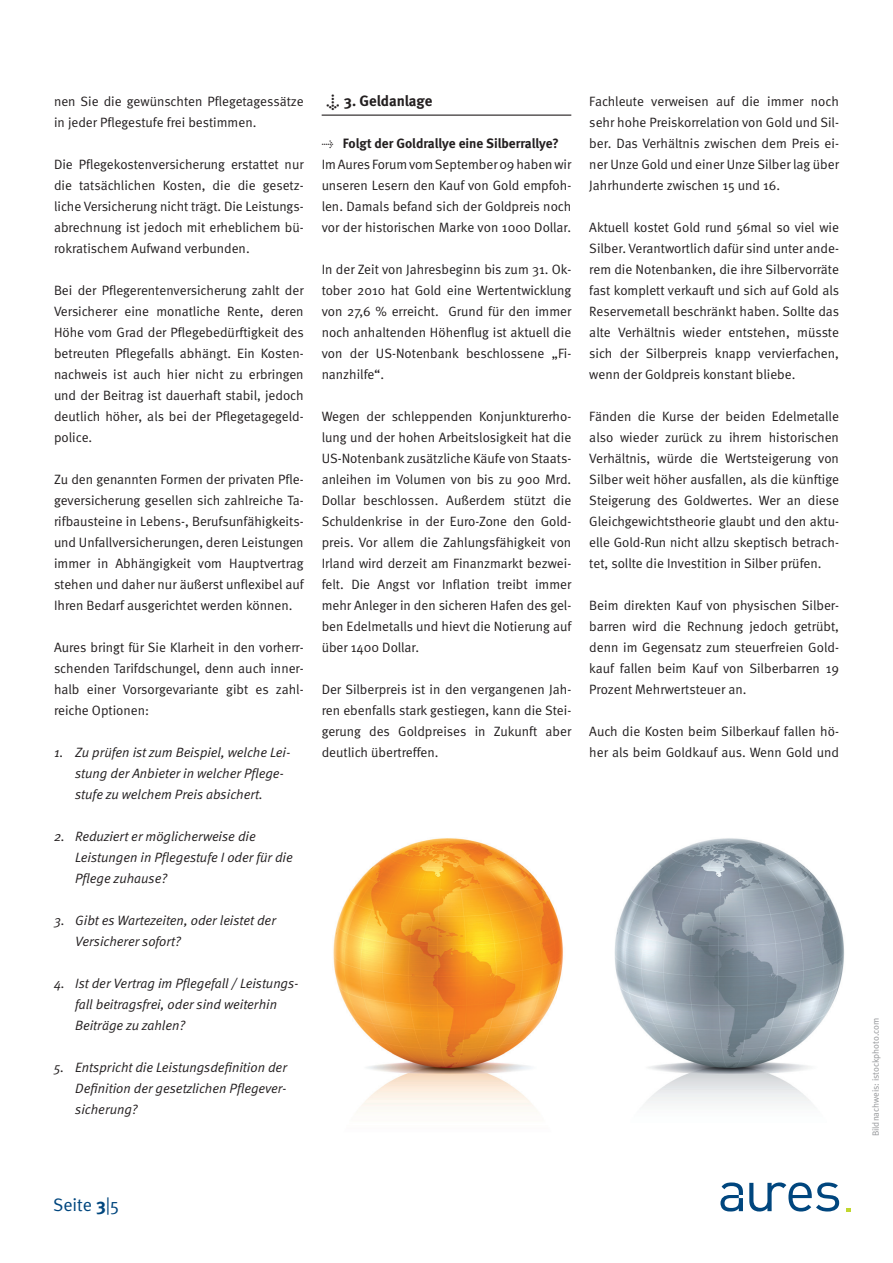
<style>
.page{position:relative;width:893px;height:1263px;background:#fff}
.page>*{position:absolute;margin:0;border:0;box-sizing:border-box;transform-origin:0 0}
.t1{font:18px "Meta Normal";color:#00467e}
.t2{font:700 15px "Meta";letter-spacing:-.005em;color:#231f20}
.t3{font:13.5px/21px "Meta Normal";color:#231f20;text-align:justify}
.t4{font:italic 13.5px/21px "Meta Normal";color:#231f20}
.t5{font:700 13.5px "Meta";letter-spacing:-.005em;color:#231f20}
.t6{font:9px "Meta Normal";letter-spacing:-.005em;color:#939598}
.s1{font-family:"Meta Bold Expert";font-weight:400;font-size:13.5px}
.s2{font-family:"Meta Normal Expert";font-weight:400}
.s3{font-family:"Meta";font-weight:700}
</style>
<div class="page">
<img style="left:333px;top:838px;width:511px;height:274px">
<svg style="left:846px;top:1208px;width:4px;height:3px"></svg>
<svg style="left:749px;top:1182px;width:90px;height:29px"></svg>
<svg style="left:720px;top:1182px;width:23px;height:29px"></svg>
<hr style="left:322px;top:115px;width:249px;height:1px;background:#231f20">
<p class="t3" style="left:54px;top:91px;width:251px">nen Sie die gewünschten Pflegetagessätze in jeder Pflegestufe frei bestimmen.</p>
<p class="t3" style="left:54px;top:154px;width:251px">Die Pflegekostenversicherung erstattet nur die tatsächlichen Kosten, die die gesetz&shy;liche Versicherung nicht trägt. Die Leistungs&shy;abrechnung ist jedoch mit erheblichem bü&shy;rokratischem Aufwand verbunden.</p>
<p class="t3" style="left:54px;top:280px;width:251px">Bei der Pflegerentenversicherung zahlt der Versicherer eine monatliche Rente, deren Höhe vom Grad der Pflegebedürftigkeit des betreuten Pflegefalls abhängt. Ein Kosten&shy;nachweis ist auch hier nicht zu erbringen und der Beitrag ist dauerhaft stabil, jedoch deutlich höher, als bei der Pflegetagegeld&shy;police.</p>
<p class="t3" style="left:54px;top:469px;width:251px">Zu den genannten Formen der privaten Pfle&shy;geversicherung gesellen sich zahlreiche Ta&shy;rifbausteine in Lebens-, Berufsunfähigkeits&shy;und Unfallversicherungen, deren Leistungen immer in Abhängigkeit vom Hauptvertrag stehen und daher nur äußerst unflexibel auf Ihren Bedarf ausgerichtet werden können.</p>
<p class="t3" style="left:54px;top:637px;width:251px">Aures bringt für Sie Klarheit in den vorherr&shy;schenden Tarifdschungel, denn auch inner&shy;halb einer Vorsorgevariante gibt es zahl&shy;reiche Optionen:</p>
<p class="t4" style="left:75px;top:742px;width:217px;text-indent:-21px">1. Zu prüfen ist zum Beispiel, welche Lei&shy;stung der Anbieter in welcher Pflege&shy;stufe zu welchem Preis absichert.</p>
<p class="t4" style="left:75px;top:826px;width:219px;text-indent:-21px">2. Reduziert er möglicherweise die<br>Leistungen in Pflegestufe I oder für die<br>Pflege zuhause?</p>
<p class="t4" style="left:75px;top:910px;width:202px;text-indent:-21px">3. Gibt es Wartezeiten, oder leistet der<br>Versicherer sofort?</p>
<p class="t4" style="left:75px;top:973px;width:225px;text-indent:-21px">4. Ist der Vertrag im Pflegefall / Leistungs&shy;fall beitragsfrei, oder sind weiterhin<br>Beiträge zu zahlen?</p>
<p class="t4" style="left:75px;top:1057px;width:213px;text-align:justify;text-indent:-21px">5. Entspricht die Leistungsdefinition der Definition der gesetzlichen Pflegever&shy;sicherung?</p>
<p class="t2" style="left:325px;top:92px;width:109px"><span class="s1">n</span> 3. Geldanlage</p>
<p class="t5" style="left:322px;top:135px;width:239px"><span class="s2">t</span> Folgt der Goldrallye eine Silberrallye?</p>
<p class="t3" style="left:322px;top:154px;width:251px">Im Aures Forum vom September 09 haben wir unseren Lesern den Kauf von Gold empfoh&shy;len. Damals befand sich der Goldpreis noch vor der historischen Marke von 1000 Dollar.</p>
<p class="t3" style="left:322px;top:259px;width:251px">In der Zeit von Jahresbeginn bis zum 31. Ok&shy;tober 2010 hat Gold eine Wertentwicklung von 27,6 % erreicht. Grund für den immer noch anhaltenden Höhenflug ist aktuell die von der US-Notenbank beschlossene „Fi&shy;nanzhilfe“.</p>
<p class="t3" style="left:322px;top:406px;width:251px">Wegen der schleppenden Konjunkturerho&shy;lung und der hohen Arbeitslosigkeit hat die US-Notenbank zusätzliche Käufe von Staats&shy;anleihen im Volumen von bis zu 900 Mrd.<br>Dollar beschlossen. Außerdem stützt die Schuldenkrise in der Euro-Zone den Gold&shy;preis. Vor allem die Zahlungsfähigkeit von Irland wird derzeit am Finanzmarkt bezwei&shy;felt. Die Angst vor Inflation treibt immer mehr Anleger in den sicheren Hafen des gel&shy;ben Edelmetalls und hievt die Notierung auf über 1400 Dollar.</p>
<p class="t3" style="left:322px;top:679px;width:251px">Der Silberpreis ist in den vergangenen Jah&shy;ren ebenfalls stark gestiegen, kann die Stei&shy;gerung des Goldpreises in Zukunft aber deutlich übertreffen.</p>
<p class="t3" style="left:589px;top:91px;width:251px">Fachleute verweisen auf die immer noch sehr hohe Preiskorrelation von Gold und Sil&shy;ber. Das Verhältnis zwischen dem Preis ei&shy;ner Unze Gold und einer Unze Silber lag über Jahrhunderte zwischen 15 und 16.</p>
<p class="t3" style="left:589px;top:217px;width:251px">Aktuell kostet Gold rund 56mal so viel wie Silber. Verantwortlich dafür sind unter ande&shy;rem die Notenbanken, die ihre Silbervorräte fast komplett verkauft und sich auf Gold als Reservemetall beschränkt haben. Sollte das alte Verhältnis wieder entstehen, müsste sich der Silberpreis knapp vervierfachen, wenn der Goldpreis konstant bliebe.</p>
<p class="t3" style="left:589px;top:406px;width:251px">Fänden die Kurse der beiden Edelmetalle also wieder zurück zu ihrem historischen Verhältnis, würde die Wertsteigerung von Silber weit höher ausfallen, als die künftige Steigerung des Goldwertes. Wer an diese Gleichgewichtstheorie glaubt und den aktu&shy;elle Gold-Run nicht allzu skeptisch betrach&shy;tet, sollte die Investition in Silber prüfen.</p>
<p class="t3" style="left:589px;top:595px;width:251px">Beim direkten Kauf von physischen Silber&shy;barren wird die Rechnung jedoch getrübt, denn im Gegensatz zum steuerfreien Gold&shy;kauf fallen beim Kauf von Silberbarren 19<br>Prozent Mehrwertsteuer an.</p>
<p class="t3" style="left:589px;top:721px;width:251px">Auch die Kosten beim Silberkauf fallen hö&shy;her als beim Goldkauf aus. Wenn Gold und</p>
<h1 class="t1" style="left:53px;top:1194px;width:67px">Seite <span class="s3">3</span>|5</h1>
<p class="t6" style="left:870px;top:1136px;width:120px;rotate:-90deg">Bildnachweis: istockphoto.com</p>
</div>
